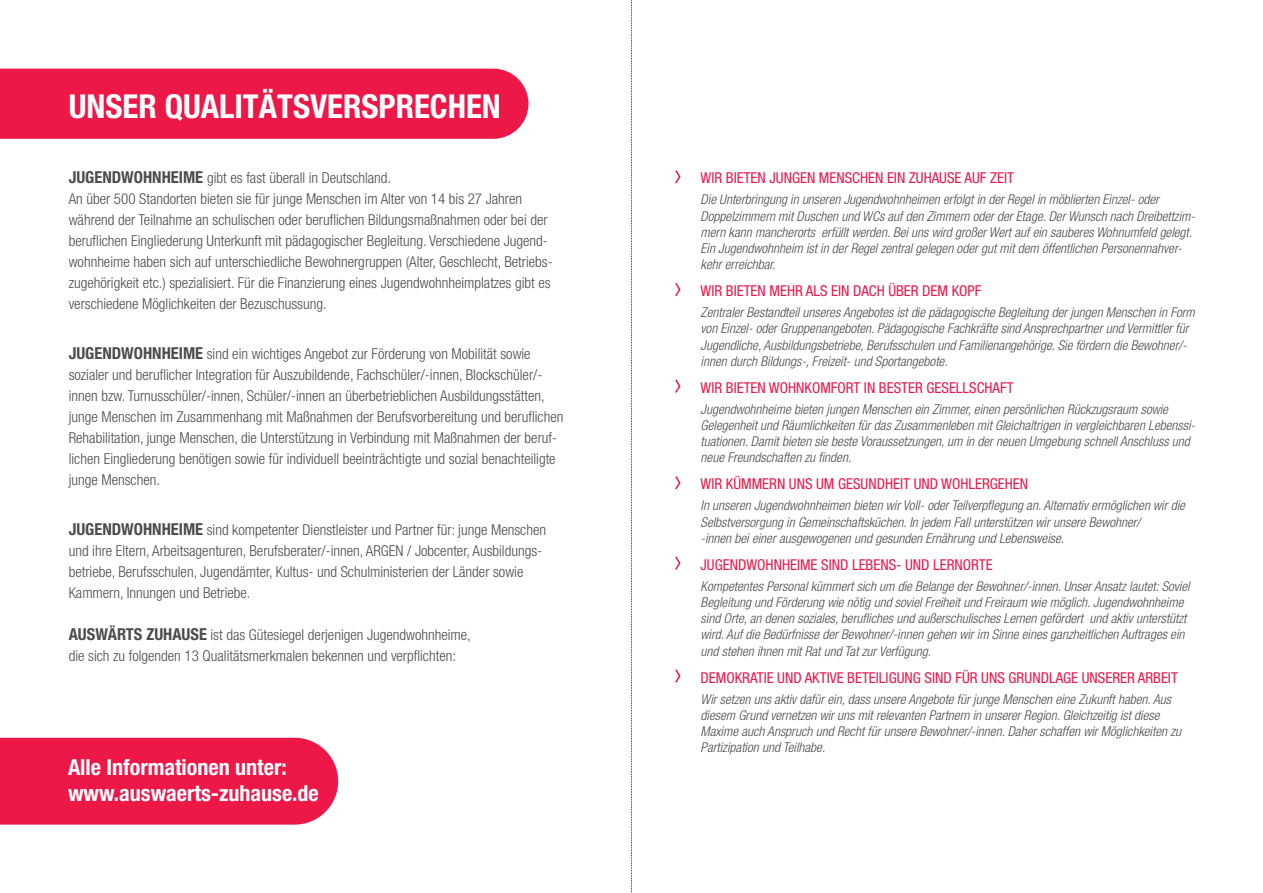
<style>
.page{position:relative;width:1263px;height:893px;background:#fff}
.page>*{position:absolute;margin:0;border:0;box-sizing:border-box;transform-origin:0 0}
.t1{font:700 condensed 33px "Helvetica Neue";color:#fff}
.t2{font:700 condensed 22.05px/26.5px "Helvetica Neue";color:#fff}
.t3{font:300 condensed 15px/21px "Helvetica Neue";color:#4b4c4d}
.t4{font:condensed 15px "Helvetica Neue";color:#ed1748}
.t5{font:italic 300 condensed 13.5px/16.2px "Helvetica Neue";color:#4b4c4d}
.s1{font-weight:700;font-size:16.5px}
</style>
<div class="page">
<svg style="left:675px;top:170px;width:6px;height:14px"></svg>
<svg style="left:675px;top:283px;width:6px;height:14px"></svg>
<svg style="left:675px;top:379px;width:6px;height:14px"></svg>
<svg style="left:675px;top:476px;width:6px;height:14px"></svg>
<svg style="left:675px;top:556px;width:6px;height:14px"></svg>
<svg style="left:675px;top:669px;width:6px;height:14px"></svg>
<div style="left:0;top:69px;width:528px;height:70px;background:#ed1748"></div>
<div style="left:0;top:738px;width:338px;height:87px;background:#ed1748"></div>
<svg style="left:631px;top:0;width:1px;height:893px"></svg>
<h1 class="t1" style="left:69px;top:86px;width:434px">UNSER QUALITÄTSVERSPRECHEN</h1>
<p class="t3" style="left:69px;top:167px;width:485px"><span class="s1">JUGENDWOHNHEIME</span> gibt es fast überall in Deutschland.<br>An über 500 Standorten bieten sie für junge Menschen im Alter von 14 bis 27 Jahren während der Teilnahme an schulischen oder beruflichen Bildungsmaßnahmen oder bei der beruflichen Eingliederung Unterkunft mit pädagogischer Begleitung. Verschiedene Jugend&shy;wohnheime haben sich auf unterschiedliche Bewohnergruppen (Alter, Geschlecht, Betriebs&shy;zugehörigkeit etc.) spezialisiert. Für die Finanzierung eines Jugendwohnheimplatzes gibt es verschiedene Möglichkeiten der Bezuschussung.</p>
<p class="t3" style="left:69px;top:343px;width:496px"><span class="s1">JUGENDWOHNHEIME</span> sind ein wichtiges Angebot zur Förderung von Mobilität sowie sozialer und beruflicher Integration für Auszubildende, Fachschüler/-innen, Blockschüler/- innen bzw. Turnusschüler/-innen, Schüler/-innen an überbetrieblichen Ausbildungsstätten, junge Menschen im Zusammenhang mit Maßnahmen der Berufsvorbereitung und beruflichen Rehabilitation, junge Menschen, die Unterstützung in Verbindung mit Maßnahmen der beruf&shy;lichen Eingliederung benötigen sowie für individuell beeinträchtigte und sozial benachteiligte junge Menschen.</p>
<p class="t3" style="left:69px;top:519px;width:479px"><span class="s1">JUGENDWOHNHEIME</span> sind kompetenter Dienstleister und Partner für: junge Menschen und ihre Eltern, Arbeitsagenturen, Berufsberater/-innen, ARGEN / Jobcenter, Ausbildungs&shy;betriebe, Berufsschulen, Jugendämter, Kultus- und Schulministerien der Länder sowie Kammern, Innungen und Betriebe.</p>
<p class="t3" style="left:69px;top:624px;width:404px"><span class="s1">AUSWÄRTS ZUHAUSE</span> ist das Gütesiegel derjenigen Jugendwohnheime, die sich zu folgenden 13 Qualitätsmerkmalen bekennen und verpflichten:</p>
<h2 class="t2" style="left:68px;top:753px;width:252px">Alle Informationen unter: www.auswaerts-zuhause.de</h2>
<p class="t4" style="left:701px;top:169px;width:315px">WIR BIETEN JUNGEN MENSCHEN EIN ZUHAUSE AUF ZEIT</p>
<p class="t5" style="left:701px;top:191px;width:496px">Die Unterbringung in unseren Jugendwohnheimen erfolgt in der Regel in möblierten Einzel- oder Doppelzimmern mit Duschen und WCs auf den Zimmern oder der Etage. Der Wunsch nach Dreibettzim&shy;mern kann mancherorts erfüllt werden. Bei uns wird großer Wert auf ein sauberes Wohnumfeld gelegt.<br>Ein Jugendwohnheim ist in der Regel zentral gelegen oder gut mit dem öffentlichen Personennahver&shy;kehr erreichbar.</p>
<p class="t4" style="left:701px;top:282px;width:282px">WIR BIETEN MEHR ALS EIN DACH ÜBER DEM KOPF</p>
<p class="t5" style="left:701px;top:304px;width:496px">Zentraler Bestandteil unseres Angebotes ist die pädagogische Begleitung der jungen Menschen in Form von Einzel- oder Gruppenangeboten. Pädagogische Fachkräfte sind Ansprechpartner und Vermittler für Jugendliche, Ausbildungsbetriebe, Berufsschulen und Familienangehörige. Sie fördern die Bewohner/- innen durch Bildungs-, Freizeit- und Sportangebote.</p>
<p class="t4" style="left:701px;top:379px;width:315px">WIR BIETEN WOHNKOMFORT IN BESTER GESELLSCHAFT</p>
<p class="t5" style="left:701px;top:401px;width:496px">Jugendwohnheime bieten jungen Menschen ein Zimmer, einen persönlichen Rückzugsraum sowie Gelegenheit und Räumlichkeiten für das Zusammenleben mit Gleichaltrigen in vergleichbaren Lebenssi&shy;tuationen. Damit bieten sie beste Voraussetzungen, um in der neuen Umgebung schnell Anschluss und neue Freundschaften zu finden.</p>
<p class="t4" style="left:701px;top:475px;width:329px">WIR KÜMMERN UNS UM GESUNDHEIT UND WOHLERGEHEN</p>
<p class="t5" style="left:701px;top:497px;width:486px">In unseren Jugendwohnheimen bieten wir Voll- oder Teilverpflegung an. Alternativ ermöglichen wir die<br>Selbstversorgung in Gemeinschaftsküchen. In jedem Fall unterstützen wir unsere Bewohner/<br>-innen bei einer ausgewogenen und gesunden Ernährung und Lebensweise.</p>
<p class="t4" style="left:701px;top:556px;width:294px">JUGENDWOHNHEIME SIND LEBENS- UND LERNORTE</p>
<p class="t5" style="left:701px;top:578px;width:490px">Kompetentes Personal kümmert sich um die Belange der Bewohner/-innen. Unser Ansatz lautet: Soviel Begleitung und Förderung wie nötig und soviel Freiheit und Freiraum wie möglich. Jugendwohnheime sind Orte, an denen soziales, berufliches und außerschulisches Lernen gefördert und aktiv unterstützt wird. Auf die Bedürfnisse der Bewohner/-innen gehen wir im Sinne eines ganzheitlichen Auftrages ein und stehen ihnen mit Rat und Tat zur Verfügung.</p>
<p class="t4" style="left:701px;top:669px;width:479px">DEMOKRATIE UND AKTIVE BETEILIGUNG SIND FÜR UNS GRUNDLAGE UNSERER ARBEIT</p>
<p class="t5" style="left:701px;top:691px;width:482px">Wir setzen uns aktiv dafür ein, dass unsere Angebote für junge Menschen eine Zukunft haben. Aus diesem Grund vernetzen wir uns mit relevanten Partnern in unserer Region. Gleichzeitig ist diese Maxime auch Anspruch und Recht für unsere Bewohner/-innen. Daher schaffen wir Möglichkeiten zu Partizipation und Teilhabe.</p>
</div>
